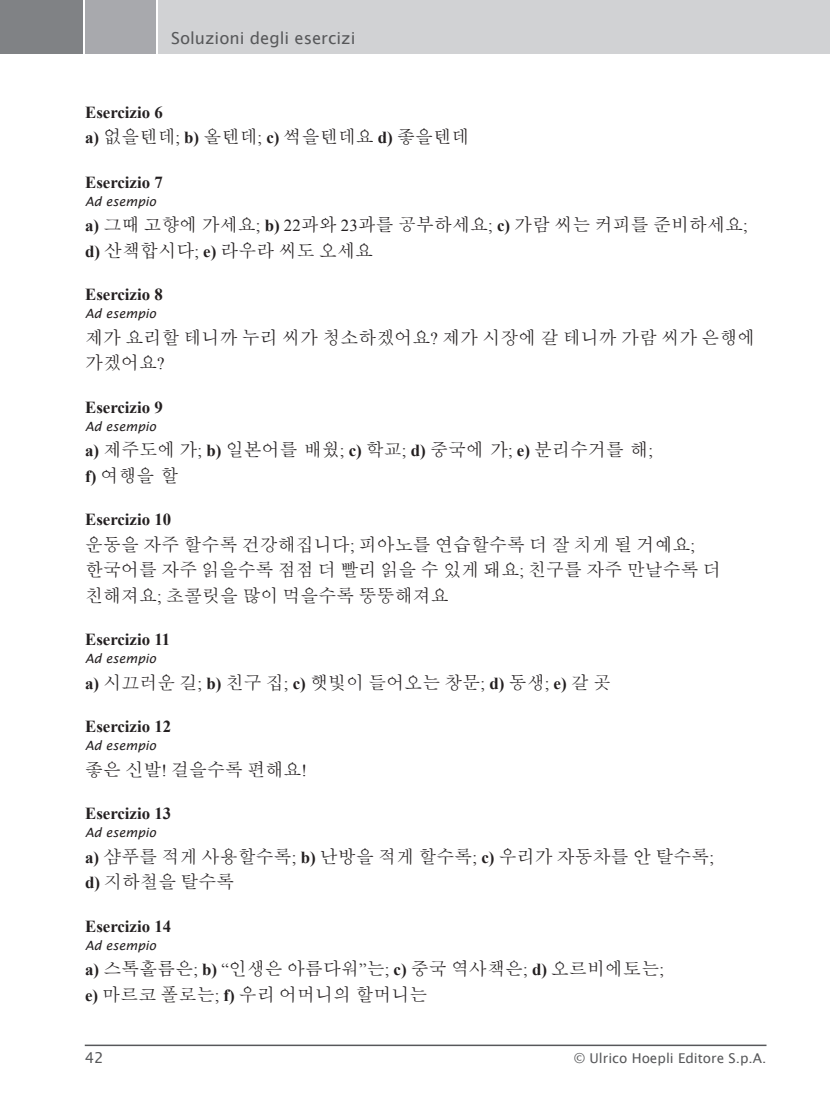
<style>
.page{position:relative;width:830px;height:1106px;background:#fff}
.page>*{position:absolute;margin:0;border:0;box-sizing:border-box;transform-origin:0 0}
.t1{font:18px/25.5px "Batang";color:#231f20}
.t2{font:700 16.8px "Times New Roman";color:#231f20}
.t3{font:16.5px "Lucida Sans";color:#57585a}
.t4{font:15px "Lucida Sans";color:#57585a}
.t5{font:13.5px "Lucida Sans";color:#57585a}
.t6{font:italic 12.75px "Lucida Sans";color:#231f20}
.s1{font-family:"Times New Roman";font-weight:700;font-size:16.8px}
.s2{font-family:"Times New Roman";font-size:16.8px}
</style>
<div class="page">
<div style="left:85px;top:0;width:71px;height:54px;background:#a8a9ad"></div>
<div style="left:0;top:0;width:83px;height:54px;background:#808285"></div>
<div style="left:158px;top:0;width:671px;height:54px;background:#d1d2d4"></div>
<hr style="left:85px;top:1044px;width:681px;height:2px;background:#57585a">
<p class="t3" style="left:171px;top:29px;width:186px">Soluzioni degli esercizi</p>
<p class="t2" style="left:85px;top:100px;width:79px">Esercizio 6</p>
<p class="t1" style="left:85px;top:124px;width:385px"><span class="s1">a)</span> 없을텐데<span class="s2">;</span> <span class="s1">b)</span> 올텐데<span class="s2">;</span> <span class="s1">c)</span> 썩을텐데요 <span class="s1">d)</span> 좋을텐데</p>
<p class="t2" style="left:85px;top:170px;width:79px">Esercizio 7</p>
<p class="t6" style="left:85px;top:194px;width:72px">Ad esempio</p>
<p class="t1" style="left:85px;top:212px;width:663px"><span class="s1">a)</span> 그때 고향에 가세요<span class="s2">;</span> <span class="s1">b)</span> <span class="s2">22</span>과와 <span class="s2">23</span>과를 공부하세요<span class="s2">;</span> <span class="s1">c)</span> 가람 씨는 커피를 준비하세요<span class="s2">; </span><span class="s1">d)</span> 산책합시다<span class="s2">;</span> <span class="s1">e)</span> 라우라 씨도 오세요</p>
<p class="t2" style="left:85px;top:283px;width:79px">Esercizio 8</p>
<p class="t6" style="left:85px;top:306px;width:72px">Ad esempio</p>
<p class="t1" style="left:85px;top:324px;width:671px">제가 요리할 테니까 누리 씨가 청소하겠어요<span class="s2">?</span> 제가 시장에 갈 테니까 가람 씨가 은행에 가겠어요<span class="s2">?</span></p>
<p class="t2" style="left:85px;top:395px;width:79px">Esercizio 9</p>
<p class="t6" style="left:85px;top:419px;width:72px">Ad esempio</p>
<p class="t1" style="left:85px;top:437px;width:569px"><span class="s1">a)</span> 제주도에 가<span class="s2">;</span> <span class="s1">b)</span> 일본어를 배웠<span class="s2">;</span> <span class="s1">c)</span> 학교<span class="s2">;</span> <span class="s1">d)</span> 중국에 가<span class="s2">;</span> <span class="s1">e)</span> 분리수거를 해<span class="s2">; </span><span class="s1">f)</span> 여행을 할</p>
<p class="t2" style="left:85px;top:508px;width:88px">Esercizio 10</p>
<p class="t1" style="left:85px;top:531px;width:637px">운동을 자주 할수록 건강해집니다<span class="s2">;</span> 피아노를 연습할수록 더 잘 치게 될 거예요<span class="s2">; </span>한국어를 자주 읽을수록 점점 더 빨리 읽을 수 있게 돼요<span class="s2">;</span> 친구를 자주 만날수록 더 친해져요<span class="s2">;</span> 초콜릿을 많이 먹을수록 뚱뚱해져요</p>
<p class="t2" style="left:85px;top:628px;width:87px">Esercizio 11</p>
<p class="t6" style="left:85px;top:651px;width:72px">Ad esempio</p>
<p class="t1" style="left:85px;top:669px;width:527px"><span class="s1">a)</span> 시끄러운 길<span class="s2">;</span> <span class="s1">b)</span> 친구 집<span class="s2">;</span> <span class="s1">c)</span> 햇빛이 들어오는 창문<span class="s2">;</span> <span class="s1">d)</span> 동생<span class="s2">;</span> <span class="s1">e)</span> 갈 곳</p>
<p class="t2" style="left:85px;top:715px;width:88px">Esercizio 12</p>
<p class="t6" style="left:85px;top:738px;width:72px">Ad esempio</p>
<p class="t1" style="left:85px;top:756px;width:223px">좋은 신발<span class="s2">!</span> 걸을수록 편해요<span class="s2">!</span></p>
<p class="t2" style="left:85px;top:802px;width:88px">Esercizio 13</p>
<p class="t6" style="left:85px;top:825px;width:72px">Ad esempio</p>
<p class="t1" style="left:85px;top:843px;width:630px"><span class="s1">a)</span> 샴푸를 적게 사용할수록<span class="s2">;</span> <span class="s1">b)</span> 난방을 적게 할수록<span class="s2">;</span> <span class="s1">c)</span> 우리가 자동차를 안 탈수록<span class="s2">; </span><span class="s1">d)</span> 지하철을 탈수록</p>
<p class="t2" style="left:85px;top:914px;width:88px">Esercizio 14</p>
<p class="t6" style="left:85px;top:938px;width:72px">Ad esempio</p>
<p class="t1" style="left:85px;top:956px;width:580px"><span class="s1">a)</span> 스톡홀름은<span class="s2">;</span> <span class="s1">b)</span> <span class="s2">“</span>인생은 아름다워<span class="s2">”</span>는<span class="s2">;</span> <span class="s1">c)</span> 중국 역사책은<span class="s2">;</span> <span class="s1">d)</span> 오르비에토는<span class="s2">; </span><span class="s1">e)</span> 마르코 폴로는<span class="s2">;</span> <span class="s1">f)</span> 우리 어머니의 할머니는</p>
<p class="t4" style="left:85px;top:1049px;width:20px">42</p>
<p class="t5" style="left:573px;top:1050px;width:194px">© Ulrico Hoepli Editore S.p.A.</p>
</div>
